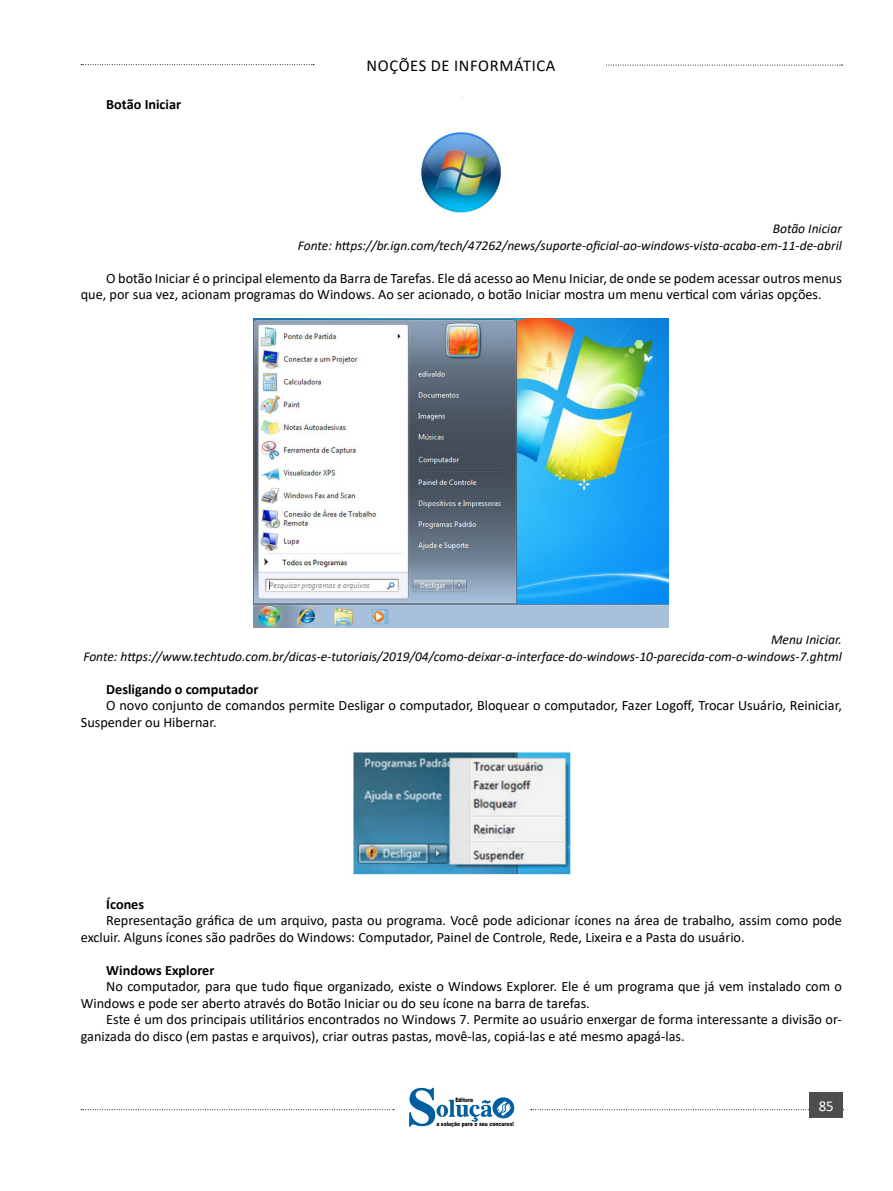
<style>
.page{position:relative;width:893px;height:1191px;background:#fff}
.page>*{position:absolute;margin:0;border:0;box-sizing:border-box;transform-origin:0 0}
.t1{font:16.5px "Calibri";letter-spacing:.04em;color:#000}
.t2{font:15px "Calibri";color:#fff}
.t3{font:14.25px/16.5px "Calibri";color:#000}
.TITULO_DE_ASSUNTO__CORPO{font:700 14.25px "Calibri";color:#000}
.FONT_REF{font:italic 13.5px "Calibri";color:#000}
.t4{font:900 6px "Arial";color:#000;scale:.76 1}
</style>
<div class="page">
<svg style="left:81px;top:64px;width:233px;height:1px"></svg>
<svg style="left:606px;top:65px;width:236px;height:1px"></svg>
<svg style="left:81px;top:1109px;width:313px;height:1px"></svg>
<svg style="left:531px;top:1109px;width:313px;height:1px"></svg>
<div style="left:810px;top:1092px;width:33px;height:26px;background:#4d4d4d"></div>
<svg style="left:409px;top:1087px;width:105px;height:40px"></svg>
<img style="left:421px;top:131px;width:81px;height:82px">
<img style="left:254px;top:318px;width:415px;height:309px">
<img style="left:353px;top:752px;width:221px;height:124px">
<p class="TITULO_DE_ASSUNTO__CORPO" style="left:106px;top:94px;width:76px">Botão Iniciar</p>
<p class="t1" style="left:366px;top:54px;width:190px">NOÇÕES DE INFORMÁTICA</p>
<p class="FONT_REF" style="left:773px;top:219px;width:71px">Botão Iniciar</p>
<p class="FONT_REF" style="left:298px;top:236px;width:546px">Fonte: https://br.ign.com/tech/47262/news/suporte-oficial-ao-windows-vista-acaba-em-11-de-abril</p>
<p class="t3" style="left:81px;top:269px;width:763px;text-indent:26px">O botão Iniciar é o principal elemento da Barra de Tarefas. Ele dá acesso ao Menu Iniciar, de onde se podem acessar outros menus que, por sua vez, acionam programas do Windows. Ao ser acionado, o botão Iniciar mostra um menu vertical com várias opções.</p>
<p class="FONT_REF" style="left:771px;top:630px;width:72px">Menu Iniciar.</p>
<p class="FONT_REF" style="left:83px;top:647px;width:760px">Fonte: https://www.techtudo.com.br/dicas-e-tutoriais/2019/04/como-deixar-a-interface-do-windows-10-parecida-com-o-windows-7.ghtml</p>
<p class="TITULO_DE_ASSUNTO__CORPO" style="left:106px;top:679px;width:154px">Desligando o computador</p>
<p class="t3" style="left:81px;top:697px;width:763px;text-indent:26px">O novo conjunto de comandos permite Desligar o computador, Bloquear o computador, Fazer Logoff, Trocar Usuário, Reiniciar,<br>Suspender ou Hibernar.</p>
<p class="TITULO_DE_ASSUNTO__CORPO" style="left:106px;top:894px;width:39px">Ícones</p>
<p class="t3" style="left:81px;top:912px;width:763px;text-indent:26px">Representação gráfica de um arquivo, pasta ou programa. Você pode adicionar ícones na área de trabalho, assim como pode excluir. Alguns ícones são padrões do Windows: Computador, Painel de Controle, Rede, Lixeira e a Pasta do usuário.</p>
<p class="TITULO_DE_ASSUNTO__CORPO" style="left:106px;top:960px;width:110px">Windows Explorer</p>
<p class="t3" style="left:81px;top:978px;width:763px;text-indent:26px">No computador, para que tudo fique organizado, existe o Windows Explorer. Ele é um programa que já vem instalado com o<br>Windows e pode ser aberto através do Botão Iniciar ou do seu ícone na barra de tarefas.</p>
<p class="t3" style="left:81px;top:1011px;width:763px;text-indent:26px">Este é um dos principais utilitários encontrados no Windows 7. Permite ao usuário enxergar de forma interessante a divisão or&shy;ganizada do disco (em pastas e arquivos), criar outras pastas, movê-las, copiá-las e até mesmo apagá-las.</p>
<p class="t4" style="left:455px;top:1095px;width:25px">Editora</p>
<p class="t4" style="left:436px;top:1119px;width:103px">a solução para o seu concurso!</p>
<p class="t2" style="left:819px;top:1095px;width:16px">85</p>
</div>
